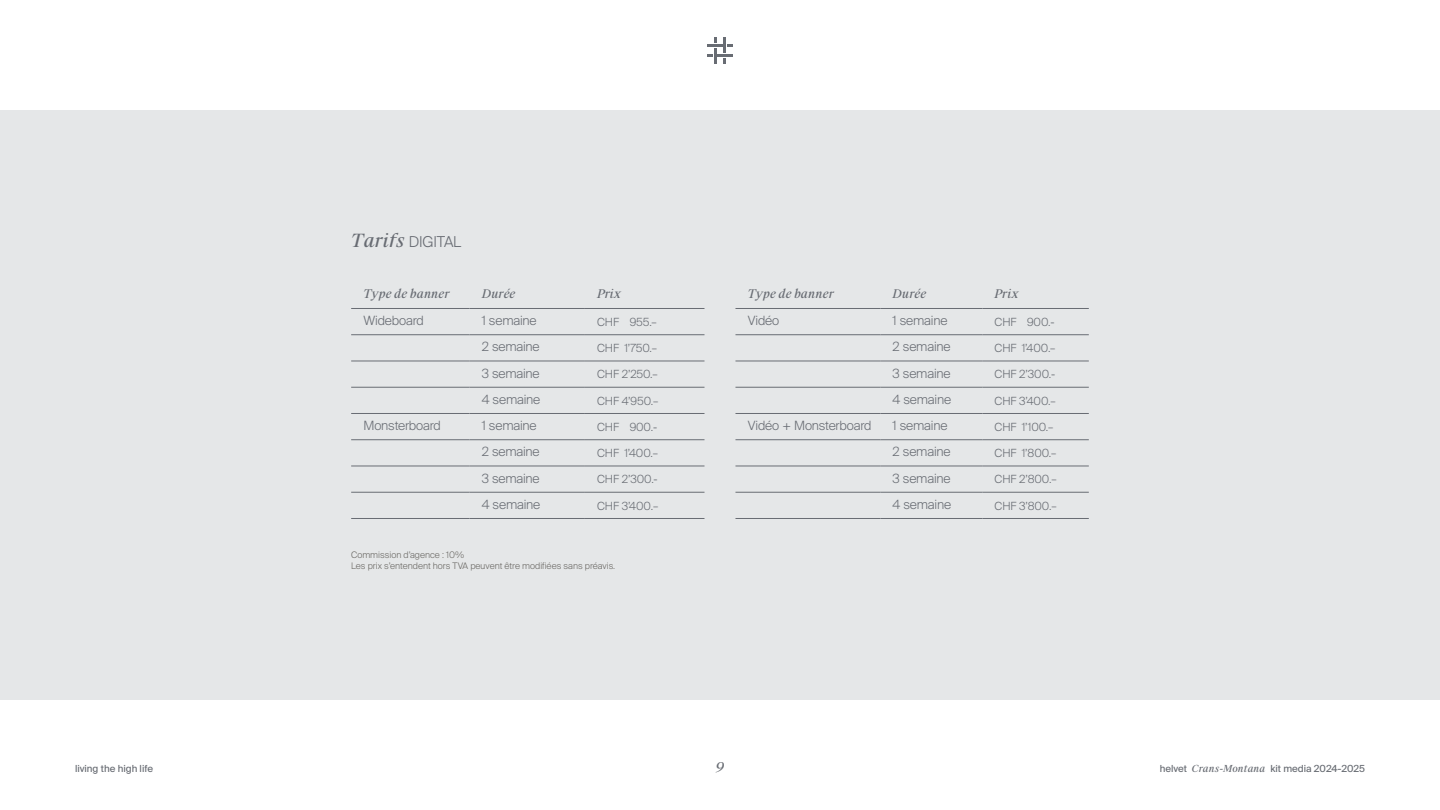
<style>
.page{position:relative;width:1440px;height:810px;background:#fff}
.page>*{position:absolute;margin:0;border:0;box-sizing:border-box;transform-origin:0 0}
.t1{font:300 15px "Suisse Intl";letter-spacing:-.01em;color:#686c73}
.t2{font:italic 13.5px "Suisse Works";color:#686c73}
.t3{font:300 12.75px "Suisse Intl";letter-spacing:-.01em;color:#686c73}
.t4{font:italic 12px "Suisse Works";color:#686c73}
.t5{font:300 11.25px "Suisse Intl";letter-spacing:-.005em;color:#686c73}
.t6{font:9.75px "Suisse Intl";color:#686c73}
.t7{font:300 9px/11.2px "Suisse Intl";color:#6a6864}
.s1{font-family:"Suisse Works";font-weight:400;font-style:italic;font-size:18.3px}
.s2{font-family:"Suisse Works";font-style:italic}
</style>
<div class="page">
<hr style="left:714px;top:48px;width:3px;height:15px;background:#686c73">
<hr style="left:723px;top:38px;width:3px;height:15px;background:#686c73">
<svg style="left:707px;top:54px;width:26px;height:9px"></svg>
<svg style="left:707px;top:38px;width:26px;height:9px"></svg>
<div style="left:0;top:110px;width:1440px;height:590px;background:#e5e7e8"></div>
<hr style="left:351px;top:308px;width:119px;height:1px;background:#686c73">
<hr style="left:469px;top:308px;width:116px;height:1px;background:#686c73">
<hr style="left:351px;top:335px;width:119px;height:1px;background:#686c73">
<hr style="left:469px;top:335px;width:116px;height:1px;background:#686c73">
<hr style="left:351px;top:361px;width:119px;height:1px;background:#686c73">
<hr style="left:469px;top:361px;width:116px;height:1px;background:#686c73">
<hr style="left:351px;top:387px;width:119px;height:1px;background:#686c73">
<hr style="left:469px;top:387px;width:116px;height:1px;background:#686c73">
<hr style="left:351px;top:413px;width:119px;height:1px;background:#686c73">
<hr style="left:469px;top:413px;width:116px;height:1px;background:#686c73">
<hr style="left:351px;top:440px;width:119px;height:1px;background:#686c73">
<hr style="left:469px;top:440px;width:116px;height:1px;background:#686c73">
<hr style="left:351px;top:466px;width:119px;height:1px;background:#686c73">
<hr style="left:469px;top:466px;width:116px;height:1px;background:#686c73">
<hr style="left:351px;top:492px;width:119px;height:1px;background:#686c73">
<hr style="left:469px;top:492px;width:116px;height:1px;background:#686c73">
<hr style="left:351px;top:518px;width:119px;height:1px;background:#686c73">
<hr style="left:469px;top:518px;width:116px;height:1px;background:#686c73">
<hr style="left:585px;top:308px;width:120px;height:1px;background:#686c73">
<hr style="left:585px;top:335px;width:120px;height:1px;background:#686c73">
<hr style="left:585px;top:361px;width:120px;height:1px;background:#686c73">
<hr style="left:585px;top:387px;width:120px;height:1px;background:#686c73">
<hr style="left:585px;top:413px;width:120px;height:1px;background:#686c73">
<hr style="left:585px;top:440px;width:120px;height:1px;background:#686c73">
<hr style="left:585px;top:466px;width:120px;height:1px;background:#686c73">
<hr style="left:585px;top:492px;width:120px;height:1px;background:#686c73">
<hr style="left:585px;top:518px;width:120px;height:1px;background:#686c73">
<hr style="left:735px;top:308px;width:145px;height:1px;background:#686c73">
<hr style="left:880px;top:308px;width:102px;height:1px;background:#686c73">
<hr style="left:735px;top:335px;width:145px;height:1px;background:#686c73">
<hr style="left:880px;top:335px;width:102px;height:1px;background:#686c73">
<hr style="left:735px;top:361px;width:145px;height:1px;background:#686c73">
<hr style="left:880px;top:361px;width:102px;height:1px;background:#686c73">
<hr style="left:735px;top:387px;width:145px;height:1px;background:#686c73">
<hr style="left:880px;top:387px;width:102px;height:1px;background:#686c73">
<hr style="left:735px;top:413px;width:145px;height:1px;background:#686c73">
<hr style="left:880px;top:413px;width:102px;height:1px;background:#686c73">
<hr style="left:735px;top:440px;width:145px;height:1px;background:#686c73">
<hr style="left:880px;top:440px;width:102px;height:1px;background:#686c73">
<hr style="left:735px;top:466px;width:145px;height:1px;background:#686c73">
<hr style="left:880px;top:466px;width:102px;height:1px;background:#686c73">
<hr style="left:735px;top:492px;width:145px;height:1px;background:#686c73">
<hr style="left:880px;top:492px;width:102px;height:1px;background:#686c73">
<hr style="left:735px;top:518px;width:145px;height:1px;background:#686c73">
<hr style="left:880px;top:518px;width:102px;height:1px;background:#686c73">
<hr style="left:982px;top:308px;width:107px;height:1px;background:#686c73">
<hr style="left:982px;top:335px;width:107px;height:1px;background:#686c73">
<hr style="left:982px;top:361px;width:107px;height:1px;background:#686c73">
<hr style="left:982px;top:387px;width:107px;height:1px;background:#686c73">
<hr style="left:982px;top:413px;width:107px;height:1px;background:#686c73">
<hr style="left:982px;top:440px;width:107px;height:1px;background:#686c73">
<hr style="left:982px;top:466px;width:107px;height:1px;background:#686c73">
<hr style="left:982px;top:492px;width:107px;height:1px;background:#686c73">
<hr style="left:982px;top:518px;width:107px;height:1px;background:#686c73">
<p class="t1" style="left:351px;top:233px;width:112px"><span class="s1">Tarifs</span> DIGITAL</p>
<p class="t4" style="left:363px;top:287px;width:88px">Type de banner</p>
<p class="t4" style="left:482px;top:287px;width:35px">Durée</p>
<p class="t4" style="left:597px;top:287px;width:26px">Prix</p>
<p class="t3" style="left:363px;top:313px;width:62px">Wideboard</p>
<p class="t3" style="left:482px;top:313px;width:56px">1 semaine</p>
<p class="t5" style="left:597px;top:316px;width:61px">CHF 955.–</p>
<p class="t3" style="left:482px;top:339px;width:59px">2 semaine</p>
<p class="t5" style="left:597px;top:342px;width:61px">CHF 1’750.–</p>
<p class="t3" style="left:482px;top:366px;width:60px">3 semaine</p>
<p class="t5" style="left:597px;top:368px;width:62px">CHF 2’250.–</p>
<p class="t3" style="left:482px;top:392px;width:60px">4 semaine</p>
<p class="t5" style="left:597px;top:394px;width:63px">CHF 4’950.–</p>
<p class="t3" style="left:363px;top:418px;width:79px">Monsterboard</p>
<p class="t3" style="left:482px;top:418px;width:56px">1 semaine</p>
<p class="t5" style="left:597px;top:421px;width:61px">CHF 900.-</p>
<p class="t3" style="left:482px;top:444px;width:59px">2 semaine</p>
<p class="t5" style="left:597px;top:447px;width:62px">CHF 1’400.–</p>
<p class="t3" style="left:482px;top:471px;width:60px">3 semaine</p>
<p class="t5" style="left:597px;top:473px;width:62px">CHF 2’300.-</p>
<p class="t3" style="left:482px;top:497px;width:60px">4 semaine</p>
<p class="t5" style="left:597px;top:499px;width:63px">CHF 3’400.–</p>
<p class="t7" style="left:351px;top:549px;width:266px">Commission d’agence : 10%<br>Les prix s’entendent hors TVA peuvent être modifiées sans préavis.</p>
<p class="t4" style="left:748px;top:287px;width:88px">Type de banner</p>
<p class="t4" style="left:893px;top:287px;width:35px">Durée</p>
<p class="t4" style="left:995px;top:287px;width:26px">Prix</p>
<p class="t3" style="left:748px;top:313px;width:33px">Vidéo</p>
<p class="t3" style="left:893px;top:313px;width:56px">1 semaine</p>
<p class="t5" style="left:995px;top:316px;width:61px">CHF 900.-</p>
<p class="t3" style="left:893px;top:339px;width:59px">2 semaine</p>
<p class="t5" style="left:995px;top:342px;width:62px">CHF 1’400.–</p>
<p class="t3" style="left:893px;top:366px;width:60px">3 semaine</p>
<p class="t5" style="left:995px;top:368px;width:62px">CHF 2’300.-</p>
<p class="t3" style="left:893px;top:392px;width:60px">4 semaine</p>
<p class="t5" style="left:995px;top:394px;width:63px">CHF 3’400.–</p>
<p class="t3" style="left:748px;top:418px;width:125px">Vidéo + Monsterboard</p>
<p class="t3" style="left:893px;top:418px;width:56px">1 semaine</p>
<p class="t5" style="left:995px;top:421px;width:60px">CHF 1’100.–</p>
<p class="t3" style="left:893px;top:444px;width:59px">2 semaine</p>
<p class="t5" style="left:995px;top:447px;width:63px">CHF 1’800.–</p>
<p class="t3" style="left:893px;top:471px;width:60px">3 semaine</p>
<p class="t5" style="left:995px;top:473px;width:64px">CHF 2’800.–</p>
<p class="t3" style="left:893px;top:497px;width:60px">4 semaine</p>
<p class="t5" style="left:995px;top:499px;width:64px">CHF 3’800.–</p>
<p class="t6" style="left:75px;top:763px;width:80px">living the high life</p>
<p class="t2" style="left:716px;top:759px;width:10px">9</p>
<p class="t6" style="left:1160px;top:763px;width:207px">helvet <span class="s2">Crans-Montana</span> kit media 2024-2025</p>
</div>
